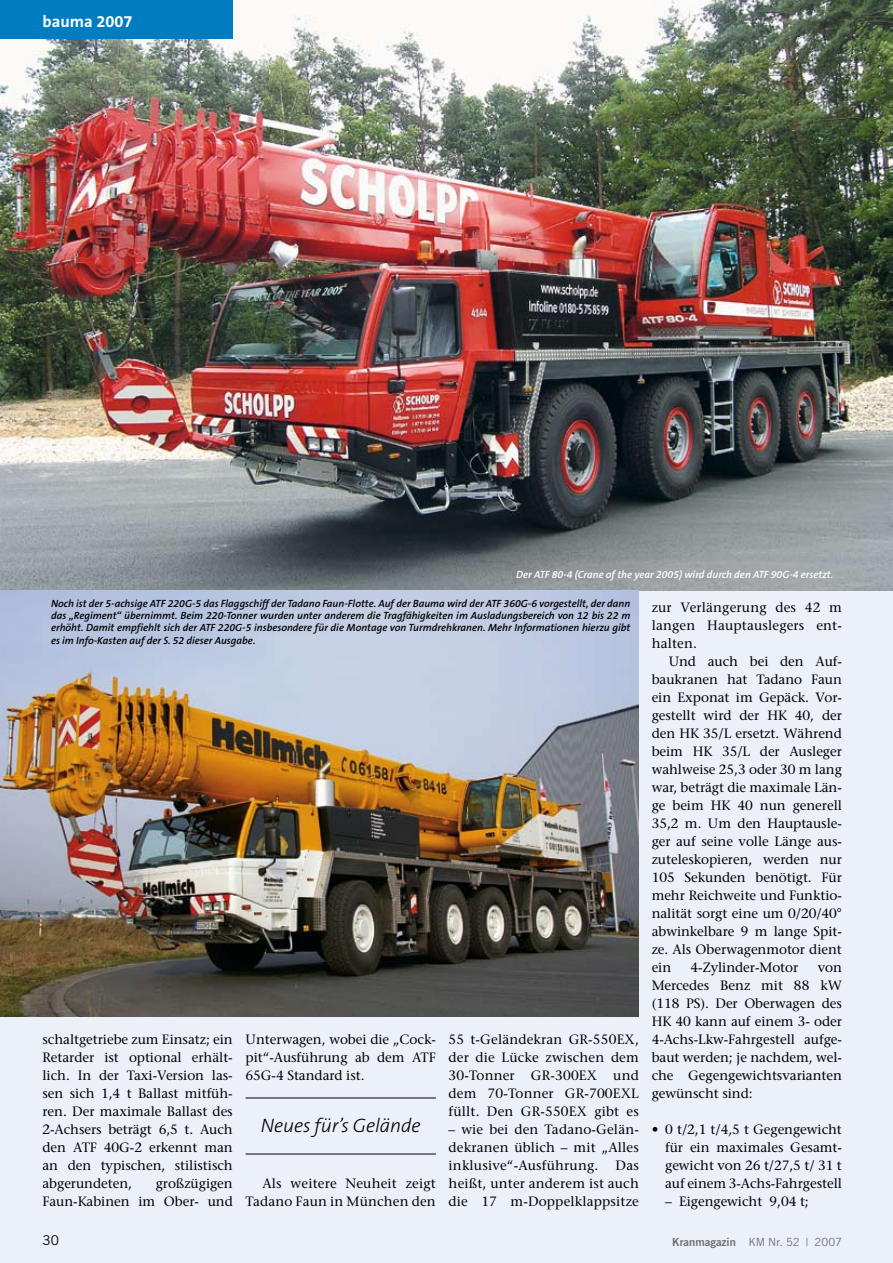
<style>
.page{position:relative;width:893px;height:1263px;background:#ecf1f9}
.page>*{position:absolute;margin:0;border:0;box-sizing:border-box;transform-origin:0 0}
.t1{font:italic 300 19.5px "The Sans B3";letter-spacing:-.005em;color:#000}
.t2{font:700 16.5px "The Sans B7";color:#fff}
.t3{font:13.5px/18px "Stone Serif";letter-spacing:-.005em;color:#000;text-align:justify}
.t4{font:13.5px "Trade Gothic";color:#000}
.t5{font:11.25px "Trade Gothic";color:#6e7071}
.t6{font:italic 600 10.5px/12.3px "The Sans B6";color:#000;text-align:justify}
.t7{font:italic 600 10.5px "The Sans B6";color:#fff}
.s1{font-family:"Trade Gothic Bold Two"}
</style>
<div class="page">
<img style="left:0;top:0;width:893px;height:590px">
<div style="left:0;top:0;width:233px;height:39px;background:#007cc0"></div>
<img style="left:0;top:590px;width:639px;height:426px">
<hr style="left:246px;top:1097px;width:190px;height:1px;background:#000">
<hr style="left:246px;top:1153px;width:190px;height:1px;background:#000">
<p class="t2" style="left:43px;top:13px;width:92px">bauma 2007</p>
<p class="t7" style="left:516px;top:569px;width:319px">Der ATF 80-4 (Crane of the year 2005) wird durch den ATF 90G-4 ersetzt.</p>
<p class="t6" style="left:51px;top:597px;width:581px">Noch ist der 5-achsige ATF 220G-5 das Flaggschiff der Tadano Faun-Flotte. Auf der Bauma wird der ATF 360G-6 vorgestellt, der dann das „Regiment“ übernimmt. Beim 220-Tonner wurden unter anderem die Tragfähigkeiten im Ausladungsbereich von 12 bis 22 m erhöht. Damit empfiehlt sich der ATF 220G-5 insbesondere für die Montage von Turmdrehkranen. Mehr Informationen hierzu gibt es im Info-Kasten auf der S. 52 dieser Ausgabe.</p>
<p class="t3" style="left:652px;top:598px;width:192px">zur Verlängerung des 42 m langen Hauptauslegers ent&shy;halten.</p>
<p class="t3" style="left:652px;top:652px;width:192px;text-indent:17px">Und auch bei den Auf&shy;baukranen hat Tadano Faun ein Exponat im Gepäck. Vor&shy;gestellt wird der HK 40, der den HK 35/L ersetzt. Während beim HK 35/L der Ausleger wahlweise 25,3 oder 30 m lang war, beträgt die maximale Län&shy;ge beim HK 40 nun generell 35,2 m. Um den Hauptausle&shy;ger auf seine volle Länge aus&shy;zuteleskopieren, werden nur 105 Sekunden benötigt. Für mehr Reichweite und Funktio&shy;nalität sorgt eine um 0/20/40° abwinkelbare 9 m lange Spit&shy;ze. Als Oberwagenmotor dient ein</p>
<p class="t3" style="left:691px;top:958px;width:109px">4-Zylinder-Motor</p>
<p class="t3" style="left:652px;top:958px;width:192px;text-indent:166px">von Mercedes Benz mit 88 kW (118 PS). Der Oberwagen des HK 40 kann auf einem 3- oder 4-Achs-Lkw-Fahrgestell aufge&shy;baut werden; je nachdem, wel&shy;che Gegengewichtsvarianten gewünscht sind:</p>
<p class="t3" style="left:665px;top:1120px;width:178px;text-indent:-14px">• 0 t/2,1 t/4,5 t Gegengewicht für ein maximales Gesamt&shy;gewicht von 26 t/27,5 t/ 31 t auf einem 3-Achs-Fahrgestell</p>
<p class="t3" style="left:665px;top:1192px;width:145px">– Eigengewicht 9,04 t;</p>
<p class="t3" style="left:43px;top:1030px;width:192px">schaltgetriebe zum Einsatz; ein Retarder ist optional erhält&shy;lich. In der Taxi-Version las&shy;sen sich 1,4 t Ballast mitfüh&shy;ren. Der maximale Ballast des 2-Achsers beträgt 6,5 t. Auch den ATF 40G-2 erkennt man an den typischen, stilistisch abgerundeten,</p>
<p class="t3" style="left:246px;top:1030px;width:192px">Unterwagen, wobei die „Cock&shy;pit“-Ausführung ab dem ATF 65G-4 Standard ist.</p>
<p class="t3" style="left:449px;top:1030px;width:192px">55 t-Geländekran GR-550EX, der die Lücke zwischen dem 30-Tonner GR-300EX und dem 70-Tonner GR-700EXL füllt. Den GR-550EX gibt es</p>
<p class="t3" style="left:449px;top:1120px;width:192px">– wie bei den Tadano-Gelän&shy;dekranen üblich – mit „Alles inklusive“-Ausführung.</p>
<h1 class="t1" style="left:261px;top:1116px;width:161px">Neues für’s Gelände</h1>
<p class="t3" style="left:449px;top:1156px;width:192px;text-indent:167px">Das heißt, unter anderem ist auch die 17 m-Doppelklappsitze</p>
<p class="t3" style="left:43px;top:1174px;width:192px;text-align:right">großzügigen<br>Faun-Kabinen im Ober- und</p>
<p class="t3" style="left:246px;top:1174px;width:192px;text-align:right">Als weitere Neuheit zeigt<br>Tadano Faun in München den</p>
<p class="t4" style="left:43px;top:1232px;width:18px">30</p>
<p class="t5" style="left:672px;top:1235px;width:171px"><span class="s1">Kranmagazin</span> KM Nr. 52 | 2007</p>
</div>
